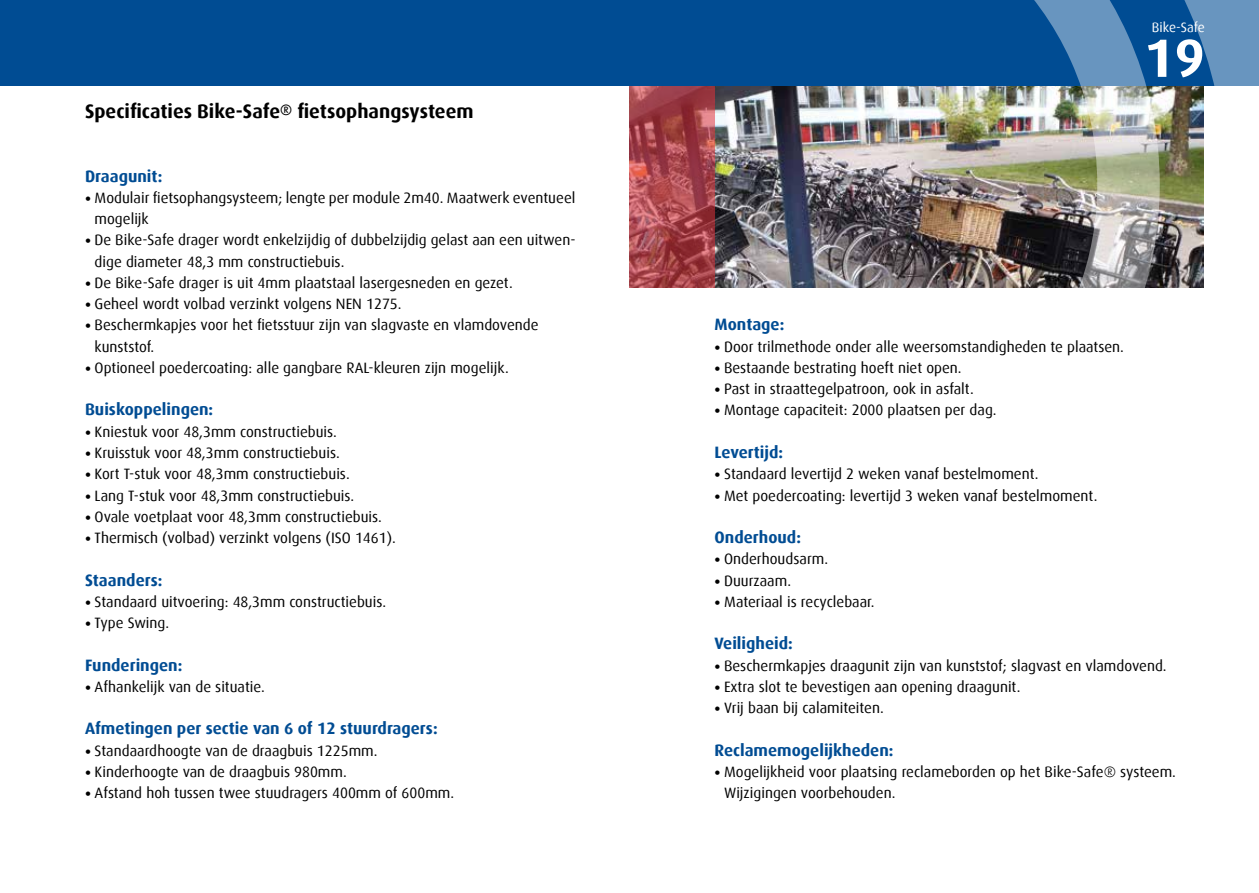
<style>
.page{position:relative;width:1259px;height:893px;background:#fff}
.page>*{position:absolute;margin:0;border:0;box-sizing:border-box;transform-origin:0 0}
.t1{font:700 54px "Dax";color:#fff}
.t2{font:700 19.5px "Dax";color:#000}
.t3{font:700 16.5px "Dax";color:#004c93}
.t4{font:15px/21.3px "Dax";color:#000}
.t5{font:13.5px "Dax";color:#fff}
.s1{font-family:"Officina Serif";font-weight:700;font-size:12px}
</style>
<div class="page">
<img style="left:714px;top:85px;width:274px;height:203px">
<svg style="left:629px;top:85px;width:85px;height:203px;background:#a6474e"></svg>
<div style="left:0;top:0;width:1259px;height:85px;background:#004c93"></div>
<img style="left:1159px;top:0;width:100px;height:288px">
<img style="left:988px;top:0;width:171px;height:288px">
<h2 class="t2" style="left:85px;top:100px;width:390px">Specificaties Bike-Safe<sup>®</sup> fietsophangsysteem</h2>
<p class="t3" style="left:85px;top:167px;width:79px">Draagunit:</p>
<p class="t4" style="left:95px;top:187px;width:482px;text-indent:-10px"><span class="s1">•</span> Modulair fietsophangsysteem; lengte per module 2m40. Maatwerk eventueel mogelijk</p>
<p class="t4" style="left:95px;top:230px;width:482px;text-indent:-10px"><span class="s1">•</span> De Bike-Safe drager wordt enkelzijdig of dubbelzijdig gelast aan een uitwen&shy;dige diameter 48,3 mm constructiebuis.</p>
<p class="t4" style="left:85px;top:272px;width:429px"><span class="s1">•</span> De Bike-Safe drager is uit 4mm plaatstaal lasergesneden en gezet.</p>
<p class="t4" style="left:85px;top:293px;width:318px"><span class="s1">•</span> Geheel wordt volbad verzinkt volgens NEN 1275.</p>
<p class="t4" style="left:95px;top:315px;width:445px;text-indent:-10px"><span class="s1">•</span> Beschermkapjes voor het fietsstuur zijn van slagvaste en vlamdovende kunststof.</p>
<p class="t4" style="left:85px;top:357px;width:425px"><span class="s1">•</span> Optioneel poedercoating: alle gangbare RAL-kleuren zijn mogelijk.</p>
<p class="t3" style="left:85px;top:400px;width:130px">Buiskoppelingen:</p>
<p class="t4" style="left:85px;top:421px;width:253px"><span class="s1">•</span> Kniestuk voor 48,3mm constructiebuis.</p>
<p class="t4" style="left:85px;top:442px;width:256px"><span class="s1">•</span> Kruisstuk voor 48,3mm constructiebuis.</p>
<p class="t4" style="left:85px;top:464px;width:266px"><span class="s1">•</span> Kort T-stuk voor 48,3mm constructiebuis.</p>
<p class="t4" style="left:85px;top:485px;width:271px"><span class="s1">•</span> Lang T-stuk voor 48,3mm constructiebuis.</p>
<p class="t4" style="left:85px;top:506px;width:298px"><span class="s1">•</span> Ovale voetplaat voor 48,3mm constructiebuis.</p>
<p class="t4" style="left:85px;top:527px;width:312px"><span class="s1">•</span> Thermisch (volbad) verzinkt volgens (ISO 1461).</p>
<p class="t3" style="left:85px;top:570px;width:79px">Staanders:</p>
<p class="t4" style="left:85px;top:591px;width:303px"><span class="s1">•</span> Standaard uitvoering: 48,3mm constructiebuis.</p>
<p class="t4" style="left:85px;top:612px;width:86px"><span class="s1">•</span> Type Swing.</p>
<p class="t3" style="left:85px;top:656px;width:99px">Funderingen:</p>
<p class="t4" style="left:85px;top:676px;width:181px"><span class="s1">•</span> Afhankelijk van de situatie.</p>
<p class="t3" style="left:85px;top:719px;width:354px">Afmetingen per sectie van 6 of 12 stuurdragers:</p>
<p class="t4" style="left:85px;top:740px;width:294px"><span class="s1">•</span> Standaardhoogte van de draagbuis 1225mm.</p>
<p class="t4" style="left:85px;top:761px;width:263px"><span class="s1">•</span> Kinderhoogte van de draagbuis 980mm.</p>
<p class="t4" style="left:85px;top:782px;width:371px"><span class="s1">•</span> Afstand hoh tussen twee stuudragers 400mm of 600mm.</p>
<p class="t5" style="left:1151px;top:20px;width:55px">Bike-Safe</p>
<h1 class="t1" style="left:1144px;top:28px;width:62px">19</h1>
<p class="t3" style="left:714px;top:315px;width:71px">Montage:</p>
<p class="t4" style="left:714px;top:336px;width:411px"><span class="s1">•</span> Door trilmethode onder alle weersomstandigheden te plaatsen.</p>
<p class="t4" style="left:714px;top:357px;width:248px"><span class="s1">•</span> Bestaande bestrating hoeft niet open.</p>
<p class="t4" style="left:714px;top:378px;width:261px"><span class="s1">•</span> Past in straattegelpatroon, ook in asfalt.</p>
<p class="t4" style="left:714px;top:400px;width:284px"><span class="s1">•</span> Montage capaciteit: 2000 plaatsen per dag.</p>
<p class="t3" style="left:714px;top:443px;width:70px">Levertijd:</p>
<p class="t4" style="left:714px;top:464px;width:325px"><span class="s1">•</span> Standaard levertijd 2 weken vanaf bestelmoment.</p>
<p class="t4" style="left:714px;top:485px;width:384px"><span class="s1">•</span> Met poedercoating: levertijd 3 weken vanaf bestelmoment.</p>
<p class="t3" style="left:714px;top:528px;width:88px">Onderhoud:</p>
<p class="t4" style="left:714px;top:549px;width:115px"><span class="s1">•</span> Onderhoudsarm.</p>
<p class="t4" style="left:714px;top:570px;width:78px"><span class="s1">•</span> Duurzaam.</p>
<p class="t4" style="left:714px;top:591px;width:162px"><span class="s1">•</span> Materiaal is recyclebaar.</p>
<p class="t3" style="left:714px;top:634px;width:80px">Veiligheid:</p>
<p class="t4" style="left:714px;top:655px;width:454px"><span class="s1">•</span> Beschermkapjes draagunit zijn van kunststof; slagvast en vlamdovend.</p>
<p class="t4" style="left:714px;top:676px;width:307px"><span class="s1">•</span> Extra slot te bevestigen aan opening draagunit.</p>
<p class="t4" style="left:714px;top:697px;width:171px"><span class="s1">•</span> Vrij baan bij calamiteiten.</p>
<p class="t3" style="left:714px;top:741px;width:180px">Reclamemogelijkheden:</p>
<p class="t4" style="left:724px;top:761px;width:453px;text-indent:-10px"><span class="s1">•</span> Mogelijkheid voor plaatsing reclameborden op het Bike-Safe® systeem.<br>Wijzigingen voorbehouden.</p>
</div>
